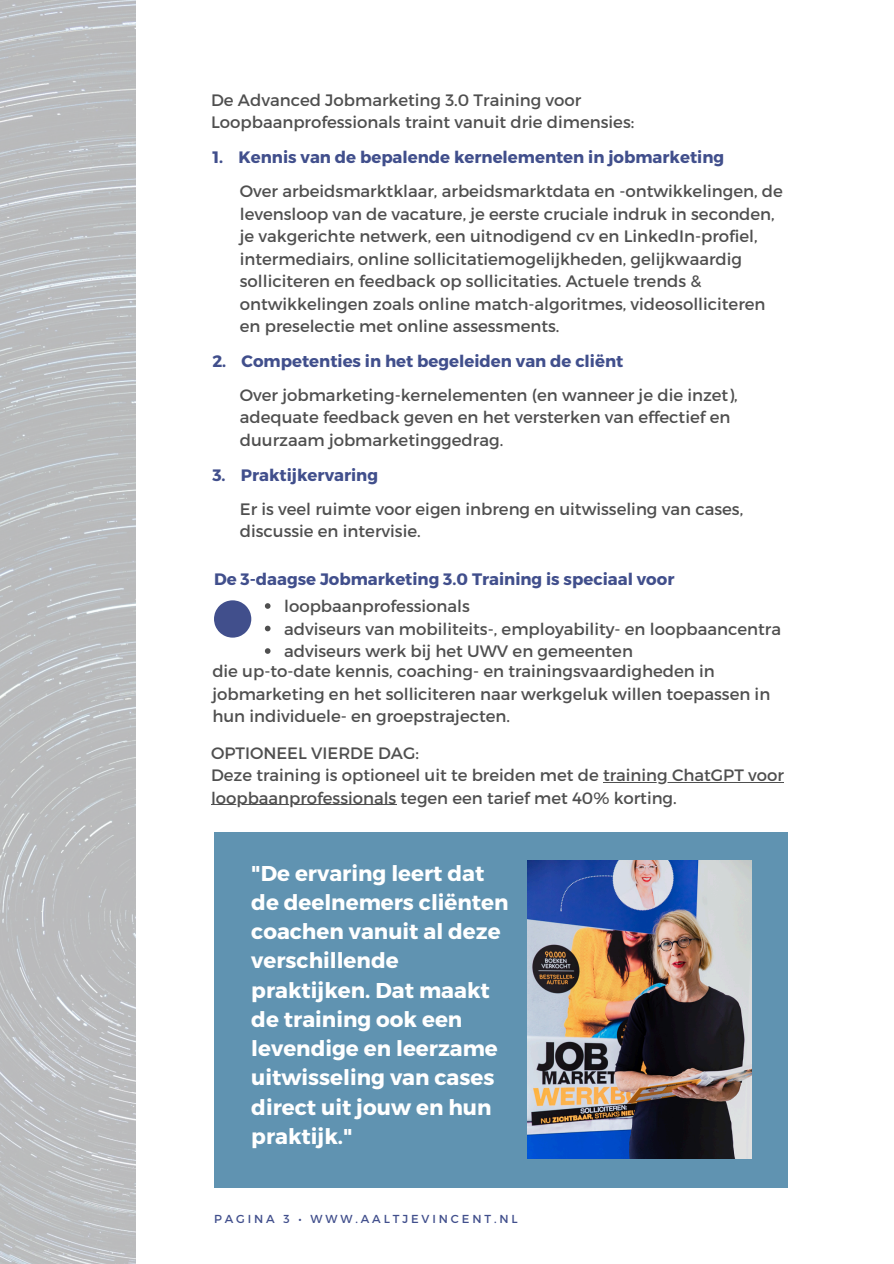
<style>
.page{position:relative;width:894px;height:1264px;background:#fff}
.page>*{position:absolute;margin:0;border:0;box-sizing:border-box;transform-origin:0 0}
.t1{font:700 21.45px/29.2px "Montserrat";color:#fff}
.t2{font:16.5px/22.5px "Montserrat";color:#4f4f4f}
.t3{font:700 16.5px "Montserrat";color:#414f8c}
.t4{font:11.55px "Montserrat";letter-spacing:.25em;color:#414f8c}
</style>
<div class="page">
<img style="left:0;top:0;width:136px;height:1263px">
<svg style="left:214px;top:600px;width:37px;height:37px"></svg>
<svg style="left:265px;top:603px;width:5px;height:6px"></svg>
<svg style="left:265px;top:625px;width:5px;height:6px"></svg>
<svg style="left:265px;top:648px;width:5px;height:6px"></svg>
<div style="left:214px;top:832px;width:573px;height:355px;background:#6093b1"></div>
<img style="left:527px;top:860px;width:224px;height:298px">
<hr style="left:603px;top:782px;width:180px;height:1px;background:#4f4f4f">
<hr style="left:211px;top:804px;width:185px;height:1px;background:#4f4f4f">
<h3 class="t2" style="left:211px;top:88px;width:424px">De Advanced Jobmarketing 3.0 Training voor<br>Loopbaanprofessionals traint vanuit drie dimensies:</h3>
<h3 class="t3" style="left:212px;top:146px;width:513px">1. Kennis van de bepalende kernelementen in jobmarketing</h3>
<h2 class="t2" style="left:240px;top:179px;width:544px">Over arbeidsmarktklaar, arbeidsmarktdata en -ontwikkelingen, de levensloop van de vacature, je eerste cruciale indruk in seconden, je vakgerichte netwerk, een uitnodigend cv en LinkedIn-profiel, intermediairs, online sollicitatiemogelijkheden, gelijkwaardig solliciteren en feedback op sollicitaties. Actuele trends &amp; ontwikkelingen zoals online match-algoritmes, videosolliciteren en preselectie met online assessments.</h2>
<h3 class="t3" style="left:212px;top:350px;width:412px">2. Competenties in het begeleiden van de cliënt</h3>
<h2 class="t2" style="left:240px;top:383px;width:499px">Over jobmarketing-kernelementen (en wanneer je die inzet), adequate feedback geven en het versterken van effectief en duurzaam jobmarketinggedrag.</h2>
<h3 class="t3" style="left:212px;top:464px;width:167px">3. Praktijkervaring</h3>
<p class="t2" style="left:240px;top:496px;width:504px">Er is veel ruimte voor eigen inbreng en uitwisseling van cases, discussie en intervisie.</p>
<h2 class="t3" style="left:214px;top:568px;width:462px">De 3-daagse Jobmarketing 3.0 Training is speciaal voor</h2>
<h2 class="t2" style="left:284px;top:594px;width:187px">loopbaanprofessionals</h2>
<p class="t2" style="left:284px;top:616px;width:498px">adviseurs van mobiliteits-, employability- en loopbaancentra</p>
<p class="t2" style="left:284px;top:639px;width:350px">adviseurs werk bij het UWV en gemeenten</p>
<p class="t2" style="left:212px;top:659px;width:559px">die up-to-date kennis, coaching- en trainingsvaardigheden in jobmarketing en het solliciteren naar werkgeluk willen toepassen in hun individuele- en groepstrajecten.</p>
<p class="t2" style="left:211px;top:741px;width:574px">OPTIONEEL VIERDE DAG:<br>Deze training is optioneel uit te breiden met de training ChatGPT voor loopbaanprofessionals tegen een tarief met 40% korting.</p>
<p class="t1" style="left:251px;top:857px;width:259px">"De ervaring leert dat de deelnemers cliënten coachen vanuit al deze verschillende praktijken. Dat maakt de training ook een levendige en leerzame uitwisseling van cases direct uit jouw en hun praktijk."</p>
<h3 class="t4" style="left:214px;top:1211px;width:305px">PAGINA 3 • WWW.AALTJEVINCENT.NL</h3>
</div>
